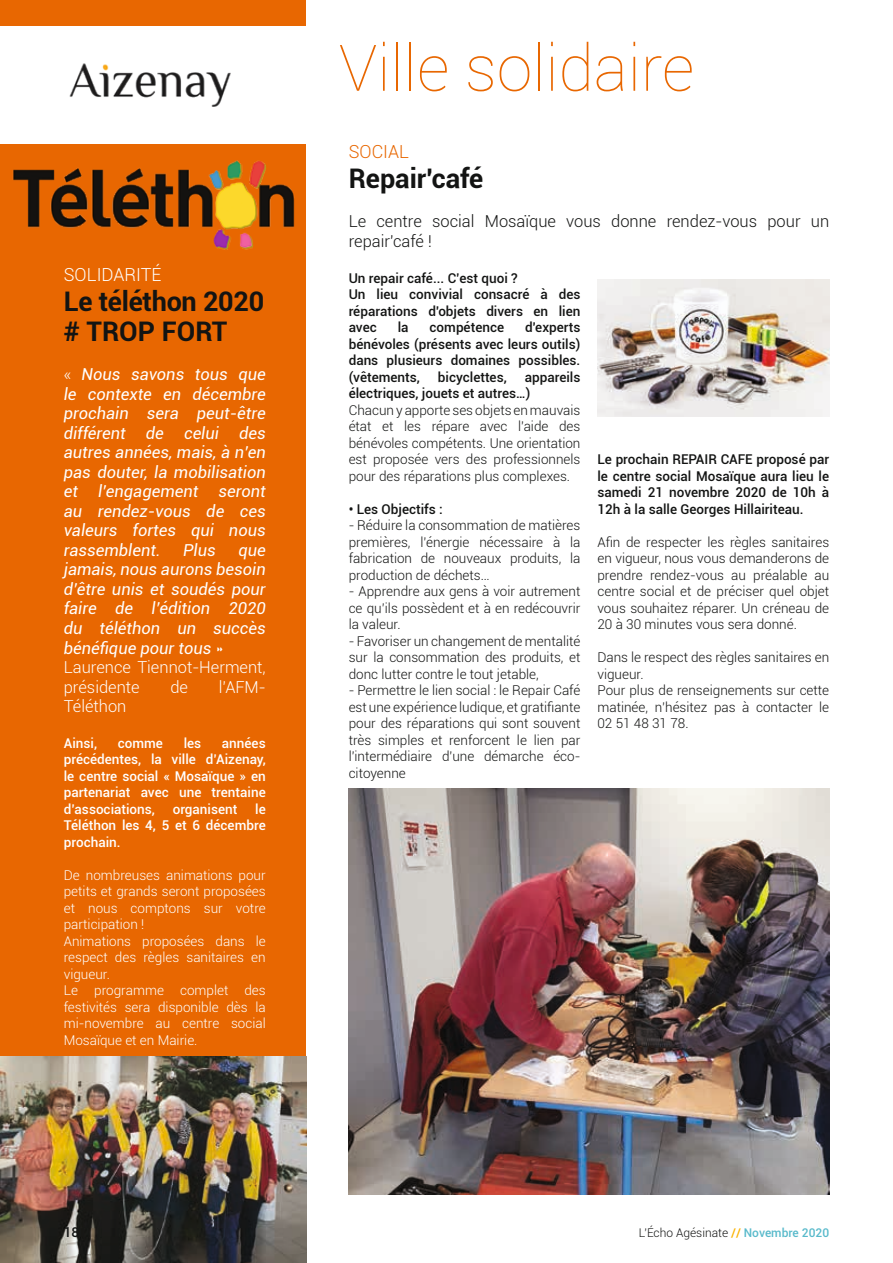
<style>
.page{position:relative;width:893px;height:1263px;background:#fff}
.page>*{position:absolute;margin:0;border:0;box-sizing:border-box;transform-origin:0 0}
.t1{font:100 64.35px "Roboto";color:#e86701}
.t2{font:700 27px/30px "Roboto";letter-spacing:-.01em;color:#131413}
.t3{font:300 18px "Roboto";color:#fff}
.t4{font:300 18px "Roboto";color:#e86701}
.t5{font:italic 16.5px/19.5px "Roboto";color:#fff;text-align:justify}
.t6{font:300 16.5px/19.5px "Roboto";color:#131413}
.t7{font:300 16.5px "Roboto";color:#fff}
.t8{font:300 13.5px/16.5px "Roboto";color:#131413;text-align:justify}
.t9{font:500 13.5px/16.5px "Roboto";color:#131413}
.t10{font:300 13.5px/16.5px "Roboto";color:#fff}
.t11{font:500 13.5px/16.5px "Roboto";color:#fff;text-align:justify}
.t12{font:300 12px "Roboto";color:#131413}
.s1{font-weight:300;font-style:normal}
.s2{font-weight:500;color:#fbb200}
.s3{font-weight:500;color:#59bacb}
</style>
<div class="page">
<div style="left:0;top:0;width:306px;height:26px;background:#e86701"></div>
<div style="left:0;top:145px;width:306px;height:1118px;background:#e86701"></div>
<img style="left:69px;top:63px;width:162px;height:43px">
<img style="left:13px;top:160px;width:282px;height:90px">
<img style="left:0;top:1057px;width:306px;height:206px">
<img style="left:597px;top:279px;width:232px;height:137px">
<img style="left:349px;top:789px;width:480px;height:406px">
<h3 class="t3" style="left:64px;top:263px;width:99px">SOLIDARITÉ</h3>
<h2 class="t2" style="left:64px;top:286px;width:202px">Le téléthon 2020 # TROP FORT</h2>
<p class="t5" style="left:64px;top:364px;width:203px"><span class="s1">«</span> Nous savons tous que le contexte en décembre prochain sera peut-être différent de celui des autres années, mais, à n’en pas douter, la mobilisation et l’engagement seront au rendez-vous de ces valeurs fortes qui nous rassemblent.</p>
<p class="t5" style="left:183px;top:540px;width:34px">Plus</p>
<p class="t5" style="left:64px;top:540px;width:203px;text-align:left;text-indent:175px">que jamais, nous aurons besoin d’être unis et soudés pour faire de l’édition 2020 du téléthon un succès bénéfique pour tous <span class="s1">»<br>Laurence Tiennot-Herment, présidente</span></p>
<p class="t7" style="left:170px;top:675px;width:19px">de</p>
<p class="t7" style="left:219px;top:675px;width:49px">l’AFM-</p>
<p class="t7" style="left:64px;top:695px;width:64px">Téléthon</p>
<p class="t11" style="left:64px;top:734px;width:35px">Ainsi,</p>
<p class="t11" style="left:118px;top:734px;width:47px">comme</p>
<p class="t11" style="left:184px;top:734px;width:19px">les</p>
<p class="t11" style="left:64px;top:734px;width:203px;text-indent:158px">années précédentes, la ville d’Aizenay, le centre social « Mosaïque » en partenariat avec une trentaine d’associations,</p>
<p class="t11" style="left:64px;top:800px;width:203px;text-indent:191px">le Téléthon les 4, 5 et 6 décembre prochain.</p>
<p class="t10" style="left:64px;top:866px;width:203px">De nombreuses animations pour petits et grands seront proposées et nous comptons sur votre participation !<br>Animations proposées dans le respect des règles sanitaires en vigueur.<br>Le programme complet des festivités sera disponible dès la mi-novembre au centre social<br>Mosaïque et en Mairie.</p>
<p class="t11" style="left:173px;top:800px;width:66px">organisent</p>
<h1 class="t1" style="left:339px;top:23px;width:357px">Ville solidaire</h1>
<h3 class="t4" style="left:349px;top:139px;width:62px">SOCIAL</h3>
<h2 class="t2" style="left:349px;top:162px;width:136px">Repair'café</h2>
<p class="t6" style="left:349px;top:211px;width:482px">Le centre social Mosaïque vous donne rendez-vous pour un repair'café !</p>
<p class="t9" style="left:349px;top:269px;width:233px">Un repair café... C’est quoi ?<br>Un lieu convivial consacré à des réparations d'objets divers en lien avec</p>
<p class="t9" style="left:349px;top:318px;width:233px;text-align:justify;text-indent:176px">d'experts bénévoles (présents avec leurs outils) dans plusieurs domaines possibles. (vêtements,</p>
<p class="t9" style="left:398px;top:318px;width:12px">la</p>
<p class="t9" style="left:430px;top:318px;width:76px">compétence</p>
<p class="t9" style="left:349px;top:368px;width:233px;text-indent:176px">appareils électriques, jouets et autres…)</p>
<p class="t8" style="left:349px;top:401px;width:233px">Chacun y apporte ses objets en mauvais état et les répare avec l'aide des bénévoles compétents. Une orientation est proposée vers des professionnels pour des réparations plus complexes.</p>
<p class="t9" style="left:349px;top:500px;width:96px">• Les Objectifs :</p>
<p class="t8" style="left:349px;top:517px;width:233px">- Réduire la consommation de matières premières, l’énergie nécessaire à la fabrication de nouveaux produits, la production de déchets…</p>
<p class="t8" style="left:349px;top:583px;width:233px">- Apprendre aux gens à voir autrement ce qu’ils possèdent et à en redécouvrir la valeur.</p>
<p class="t8" style="left:349px;top:632px;width:233px">- Favoriser un changement de mentalité sur la consommation des produits, et donc lutter contre le tout jetable,</p>
<p class="t8" style="left:349px;top:681px;width:233px">- Permettre le lien social : le Repair Café est une expérience ludique, et gratifiante pour des réparations qui sont souvent très simples et renforcent le lien par l'intermédiaire d'une démarche éco&shy;citoyenne</p>
<p class="t9" style="left:438px;top:368px;width:70px">bicyclettes,</p>
<p class="t9" style="left:597px;top:450px;width:233px;text-align:justify">Le prochain REPAIR CAFE proposé par le centre social Mosaïque aura lieu le samedi 21 novembre 2020 de 10h à 12h à la salle Georges Hillairiteau.</p>
<p class="t8" style="left:597px;top:533px;width:233px">Afin de respecter les règles sanitaires en vigueur, nous vous demanderons de prendre rendez-vous au préalable au centre social et de préciser quel objet vous souhaitez réparer. Un créneau de 20 à 30 minutes vous sera donné.</p>
<p class="t8" style="left:597px;top:648px;width:233px;text-align:left">Dans le respect des règles sanitaires en vigueur.<br>Pour plus de renseignements sur cette matinée, n’hésitez pas à contacter le<br>02 51 48 31 78.</p>
<p class="t9" style="left:64px;top:1224px;width:17px">18</p>
<p class="t12" style="left:639px;top:1225px;width:192px">L'Écho Agésinate <span class="s2">//</span> <span class="s3">Novembre 2020</span></p>
</div>
